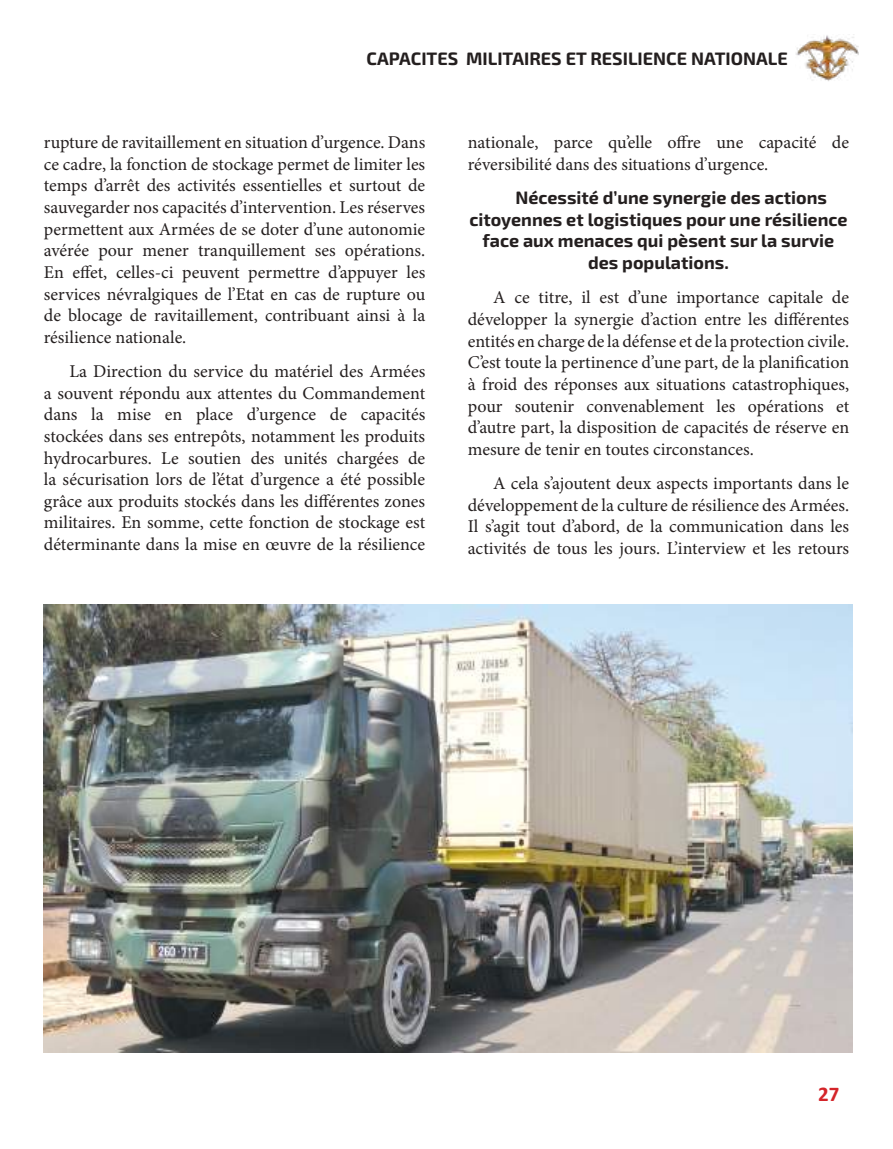
<style>
.page{position:relative;width:893px;height:1149px;background:#fff}
.page>*{position:absolute;margin:0;border:0;box-sizing:border-box;transform-origin:0 0}
.t1{font:700 21px "Calibri";color:#d42429}
.t2{font:18px/21.6px "Minion Pro";color:#241f1f;text-align:justify}
.t3{font:700 18px "Exo 2";color:#241f1f}
</style>
<div class="page">
<img style="left:796px;top:34px;width:63px;height:47px">
<img style="left:44px;top:604px;width:808px;height:448px">
<p class="t3" style="left:367px;top:47px;width:423px">CAPACITES MILITAIRES ET RESILIENCE NATIONALE</p>
<p class="t2" style="left:44px;top:132px;width:383px">rupture de ravitaillement en situation d’urgence. Dans ce cadre, la fonction de stockage permet de limiter les temps d’arrêt des activités essentielles et surtout de sauvegarder nos capacités d’intervention. Les réserves permettent aux Armées de se doter d’une autonomie avérée pour mener tranquillement ses opérations.<br>En effet, celles-ci peuvent permettre d’appuyer les services névralgiques de l’Etat en cas de rupture ou de blocage de ravitaillement, contribuant ainsi à la résilience nationale.</p>
<p class="t2" style="left:44px;top:360px;width:383px;text-indent:26px">La Direction du service du matériel des Armées a souvent répondu aux attentes du Commandement dans la mise en place d’urgence de capacités stockées dans ses entrepôts, notamment les produits hydrocarbures. Le soutien des unités chargées de la sécurisation lors de l’état d’urgence a été possible grâce aux produits stockés dans les différentes zones militaires. En somme, cette fonction de stockage est déterminante dans la mise en œuvre de la résilience</p>
<p class="t2" style="left:468px;top:132px;width:383px">nationale, parce qu’elle offre une capacité de réversibilité dans des situations d’urgence.</p>
<p class="t3" style="left:515px;top:187px;width:313px">Nécessité d’une synergie des actions</p>
<p class="t3" style="left:469px;top:209px;width:380px">citoyennes et logistiques pour une résilience</p>
<p class="t3" style="left:483px;top:230px;width:353px">face aux menaces qui pèsent sur la survie</p>
<p class="t3" style="left:588px;top:252px;width:142px">des populations.</p>
<p class="t2" style="left:468px;top:287px;width:383px;text-indent:26px">A ce titre, il est d’une importance capitale de développer la synergie d’action entre les différentes entités en charge de la défense et de la protection civile.<br>C’est toute la pertinence d’une part, de la planification à froid des réponses aux situations catastrophiques, pour soutenir convenablement les opérations et d’autre part, la disposition de capacités de réserve en mesure de tenir en toutes circonstances.</p>
<p class="t2" style="left:468px;top:472px;width:383px;text-indent:26px">A cela s’ajoutent deux aspects importants dans le développement de la culture de résilience des Armées.<br>Il s’agit tout d’abord, de la communication dans les activités de tous les jours. L’interview et les retours</p>
<p class="t1" style="left:818px;top:1080px;width:23px">27</p>
</div>
